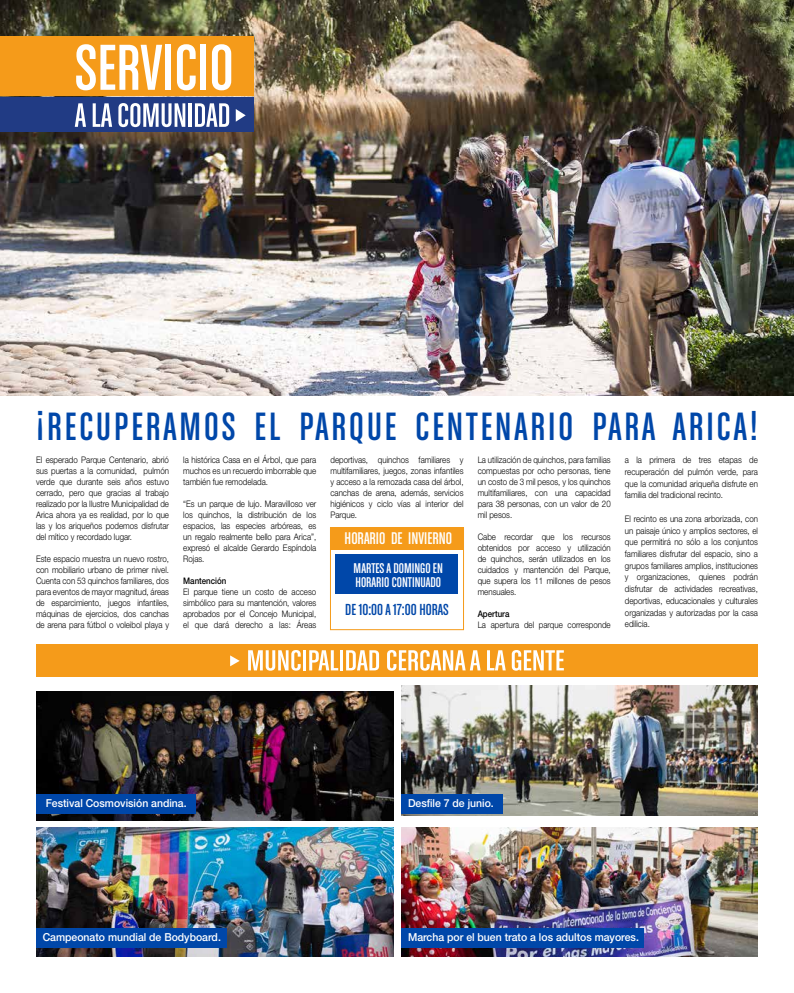
<style>
.page{position:relative;width:794px;height:993px;background:#fff}
.page>*{position:absolute;margin:0;border:0;box-sizing:border-box;transform-origin:0 0}
.t1{font:42px "Chalet Comprime Cologne Eighty";letter-spacing:.07em;color:#0047a9}
.t2{font:18px "Chalet Comprime Cologne Eighty";color:#fff}
.t3{font:17px "Chalet Comprime Cologne Eighty";color:#0047a9}
.t4{font:15px/14px "Chalet Comprime Cologne Eighty";color:#fff}
.t5{font:500 11px "Helvetica Neue LT Std";color:#fff;scale:.95 1}
.t6{font:300 9px/11px "Helvetica Neue LT Std";color:#000;text-align:justify;scale:.88 1}
.t7{font:500 9px "Helvetica Neue LT Std";color:#000;scale:.88 1}
</style>
<div class="page">
<img style="left:0;top:0;width:794px;height:395px">
<div style="left:0;top:36px;width:253px;height:59px;background:#f59b1a"></div>
<div style="left:0;top:98px;width:253px;height:34px;background:#213b84"></div>
<svg style="left:76px;top:44px;width:86px;height:46px"></svg>
<div style="left:165px;top:45px;width:6px;height:45px;background:#fff"></div>
<svg style="left:177px;top:44px;width:19px;height:46px"></svg>
<div style="left:200px;top:45px;width:6px;height:45px;background:#fff"></div>
<svg style="left:212px;top:44px;width:19px;height:46px"></svg>
<svg style="left:75px;top:103px;width:11px;height:24px"></svg>
<svg style="left:93px;top:103px;width:19px;height:24px"></svg>
<svg style="left:118px;top:103px;width:67px;height:24px"></svg>
<hr style="left:189px;top:103px;width:3px;height:24px;background:#fff">
<svg style="left:195px;top:103px;width:34px;height:24px"></svg>
<svg style="left:236px;top:109px;width:10px;height:13px"></svg>
<div style="left:36px;top:643px;width:722px;height:33px;background:#f59b1a"></div>
<svg style="left:248px;top:650px;width:53px;height:20px"></svg>
<hr style="left:303px;top:650px;width:3px;height:20px;background:#fff">
<svg style="left:309px;top:650px;width:29px;height:20px"></svg>
<hr style="left:340px;top:650px;width:3px;height:20px;background:#fff">
<svg style="left:346px;top:650px;width:33px;height:20px"></svg>
<svg style="left:387px;top:650px;width:93px;height:20px"></svg>
<svg style="left:487px;top:650px;width:19px;height:20px"></svg>
<svg style="left:512px;top:650px;width:52px;height:20px"></svg>
<svg style="left:230px;top:655px;width:10px;height:11px"></svg>
<img style="left:36px;top:691px;width:357px;height:129px">
<img style="left:401px;top:685px;width:356px;height:129px">
<img style="left:36px;top:827px;width:357px;height:129px">
<img style="left:401px;top:827px;width:357px;height:129px">
<div style="left:36px;top:794px;width:159px;height:19px;background:#0047a9"></div>
<div style="left:401px;top:794px;width:102px;height:19px;background:#0047a9"></div>
<div style="left:36px;top:928px;width:191px;height:19px;background:#0047a9"></div>
<div style="left:401px;top:928px;width:242px;height:19px;background:#0047a9"></div>
<div style="left:330px;top:527px;width:134px;height:103px;border:1px solid #f59b1a"></div>
<div style="left:330px;top:527px;width:133px;height:22px;background:#f59b1a"></div>
<div style="left:335px;top:554px;width:123px;height:40px;background:#0047a9"></div>
<h1 class="t1" style="left:36px;top:403px;width:723px">¡RECUPERAMOS EL PARQUE CENTENARIO PARA ARICA!</h1>
<p class="t6" style="left:36px;top:454px;width:153px">El esperado Parque Centenario, abrió sus puertas a la comunidad, pulmón verde que durante seis años estuvo cerrado, pero que gracias al trabajo realizado por la Ilustre Municipalidad de Arica ahora ya es realidad, por lo que las y los ariqueños podemos disfrutar del mítico y recordado lugar.</p>
<p class="t6" style="left:36px;top:553px;width:153px">Este espacio muestra un nuevo rostro, con mobiliario urbano de primer nivel.<br>Cuenta con 53 quinchos familiares, dos para eventos de mayor magnitud, áreas de esparcimiento, juegos infantiles, máquinas de ejercicios, dos canchas de arena para fútbol o voleibol playa y</p>
<p class="t6" style="left:183px;top:454px;width:153px">la histórica Casa en el Árbol, que para muchos es un recuerdo imborrable que también fue remodelada.</p>
<p class="t6" style="left:183px;top:498px;width:153px">“Es un parque de lujo. Maravilloso ver los quinchos, la distribución de los espacios, las especies arbóreas, es un regalo realmente bello para Arica”, expresó el alcalde Gerardo Espíndola Rojas.</p>
<p class="t7" style="left:183px;top:575px;width:51px">Mantención</p>
<p class="t6" style="left:183px;top:586px;width:153px">El parque tiene un costo de acceso simbólico para su mantención, valores aprobados por el Concejo Municipal, el que dará derecho a las: Áreas</p>
<p class="t6" style="left:330px;top:454px;width:153px">deportivas, quinchos familiares y multifamiliares, juegos, zonas infantiles y acceso a la remozada casa del árbol, canchas de arena, además, servicios higiénicos y ciclo vías al interior del Parque.</p>
<p class="t6" style="left:478px;top:454px;width:153px">La utilización de quinchos, para familias compuestas por ocho personas, tiene un costo de 3 mil pesos, y los quinchos multifamiliares, con una capacidad para 38 personas, con un valor de 20 mil pesos.</p>
<p class="t6" style="left:478px;top:531px;width:153px">Cabe recordar que los recursos obtenidos por acceso y utilización de quinchos, serán utilizados en los cuidados y mantención del Parque, que supera los 11 millones de pesos mensuales.</p>
<p class="t7" style="left:478px;top:608px;width:38px">Apertura</p>
<p class="t6" style="left:478px;top:619px;width:153px">La apertura del parque corresponde</p>
<p class="t6" style="left:625px;top:454px;width:153px;line-height:11.7px">a la primera de tres etapas de recuperación del pulmón verde, para que la comunidad ariqueña disfrute en familia del tradicional recinto.</p>
<p class="t6" style="left:625px;top:512px;width:153px;line-height:11.7px">El recinto es una zona arborizada, con un paisaje único y amplios sectores, el que permitirá no sólo a los conjuntos familiares disfrutar del espacio, sino a grupos familiares amplios, instituciones y organizaciones, quienes podrán disfrutar de actividades recreativas, deportivas, educacionales y culturales organizadas y autorizadas por la casa edilicia.</p>
<h2 class="t2" style="left:344px;top:528px;width:109px">HORARIO DE INVIERNO</h2>
<h3 class="t4" style="left:354px;top:560px;width:91px">MARTES A DOMINGO EN<br>HORARIO CONTINUADO</h3>
<h3 class="t3" style="left:345px;top:600px;width:105px">DE 10:00 A 17:00 HORAS</h3>
<p class="t5" style="left:46px;top:796px;width:150px">Festival Cosmovisión andina.</p>
<p class="t5" style="left:408px;top:796px;width:92px">Desfile 7 de junio.</p>
<p class="t5" style="left:43px;top:930px;width:189px">Campeonato mundial de Bodyboard.</p>
<p class="t5" style="left:408px;top:930px;width:244px">Marcha por el buen trato a los adultos mayores.</p>
</div>
